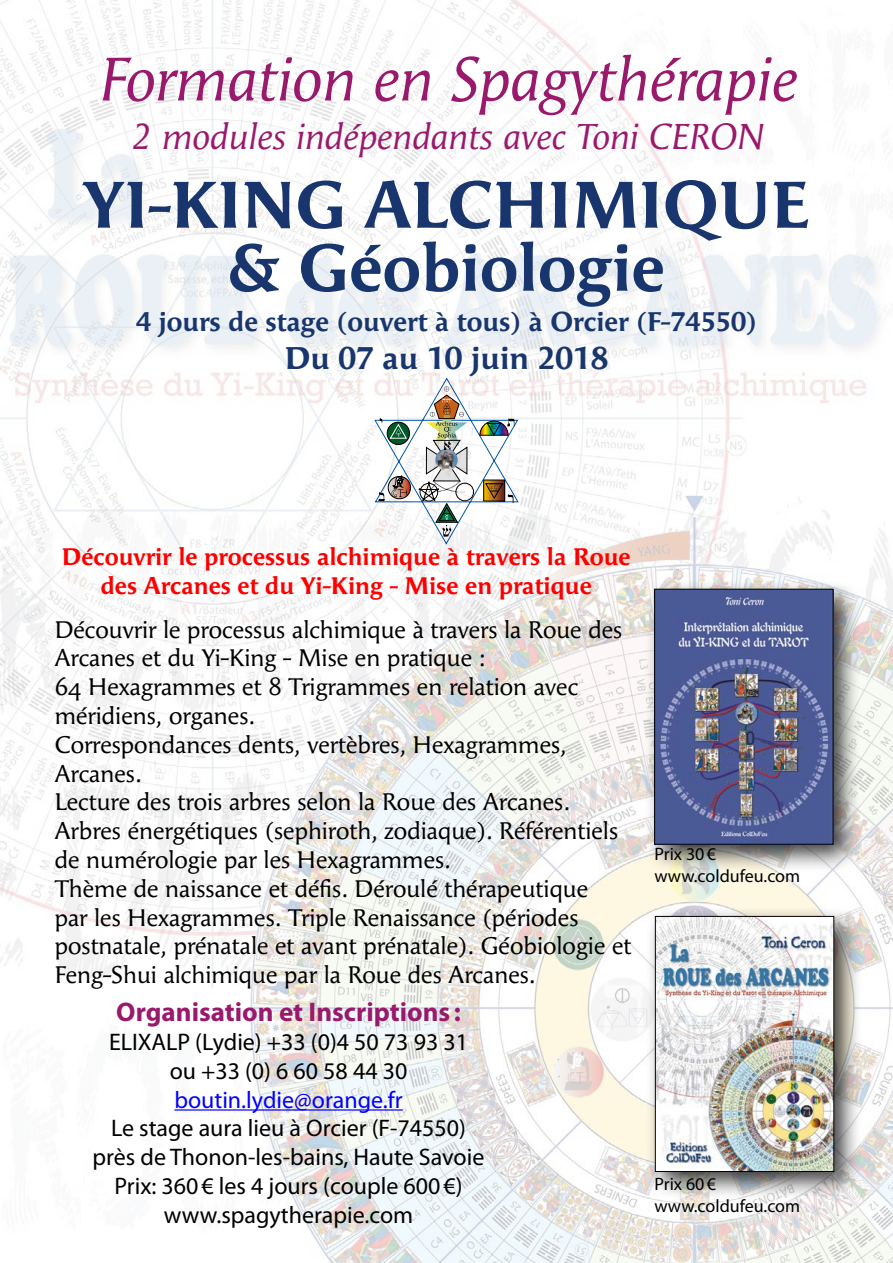
<style>
.page{position:relative;width:893px;height:1263px;background:#fff}
.page>*{position:absolute;margin:0;border:0;box-sizing:border-box;transform-origin:0 0}
.t1{font:700 66px/63px "Angie";color:#18366d;text-align:center}
.t2{font:italic 61.5px "Angie";color:#991a6d}
.t3{font:italic 36px "Angie";color:#991a6d}
.t4{font:700 31.5px "Angie";color:#18366d}
.t5{font:700 27px "Angie";color:#18366d}
.t6{font:700 27px "Myriad Pro";color:#991a6d}
.t7{font:24px/28.8px "Angie";color:#000}
.t8{font:24px/28.8px "Myriad Pro";color:#000;text-align:center}
.t9{font:700 24px/28.8px "Angie";color:#f00;text-align:center}
.t10{font:24px "Myriad Pro";color:#00f}
.t11{font:18px/21.6px "Myriad Pro";color:#000}
</style>
<div class="page">
<img style="left:0;top:0;width:893px;height:1263px">
<div style="left:645px;top:906px;width:217px;height:294px;background:#000;opacity:.75"></div>
<img style="left:657px;top:918px;width:175px;height:252px">
<div style="left:655px;top:916px;width:179px;height:256px;border:1px solid #000"></div>
<div style="left:644px;top:579px;width:217px;height:293px;background:#000;opacity:.75"></div>
<img style="left:656px;top:591px;width:175px;height:251px">
<div style="left:654px;top:589px;width:179px;height:255px;border:1px solid #000"></div>
<hr style="left:174px;top:1109px;width:229px;height:1px;background:#00f">
<svg style="left:374px;top:377px;width:145px;height:168px"></svg>
<h2 class="t2" style="left:97px;top:47px;width:700px">Formation en Spagythérapie</h2>
<h3 class="t3" style="left:131px;top:117px;width:633px">2 modules indépendants avec Toni CERON</h3>
<h1 class="t1" style="left:83px;top:175px;width:728px">YI-KING ALCHIMIQUE &amp; Géobiologie</h1>
<p class="t5" style="left:136px;top:307px;width:622px">4 jours de stage (ouvert à tous) à Orcier (F-74550)</p>
<h3 class="t4" style="left:285px;top:341px;width:325px">Du 07 au 10 juin 2018</h3>
<p class="t9" style="left:62px;top:543px;width:570px">Découvrir le processus alchimique à travers la Roue des Arcanes et du Yi-King - Mise en pratique</p>
<p class="t7" style="left:55px;top:616px;width:578px">Découvrir le processus alchimique à travers la Roue des Arcanes et du Yi-King - Mise en pratique :<br>64 Hexagrammes et 8 Trigrammes en relation avec méridiens, organes.<br>Correspondances dents, vertèbres, Hexagrammes, Arcanes.<br>Lecture des trois arbres selon la Roue des Arcanes.<br>Arbres énergétiques (sephiroth, zodiaque). Référentiels de numérologie par les Hexagrammes.<br>Thème de naissance et défis. Déroulé thérapeutique<br>par les Hexagrammes. Triple Renaissance (périodes postnatale, prénatale et avant prénatale). Géobiologie et Feng-Shui alchimique par la Roue des Arcanes.</p>
<p class="t6" style="left:116px;top:994px;width:346px">Organisation et Inscriptions :</p>
<p class="t8" style="left:109px;top:1027px;width:360px">ELIXALP (Lydie) +33 (0)4 50 73 93 31 ou +33 (0) 6 60 58 44 30</p>
<p class="t10" style="left:174px;top:1085px;width:230px">boutin.lydie@orange.fr</p>
<p class="t8" style="left:93px;top:1113px;width:393px">Le stage aura lieu à Orcier (F-74550) près de Thonon-les-bains, Haute Savoie Prix: 360€ les 4 jours (couple 600€) www.spagytherapie.com</p>
<p class="t11" style="left:654px;top:843px;width:147px">Prix 30€ www.coldufeu.com</p>
<p class="t11" style="left:654px;top:1173px;width:147px">Prix 60€ www.coldufeu.com</p>
</div>
